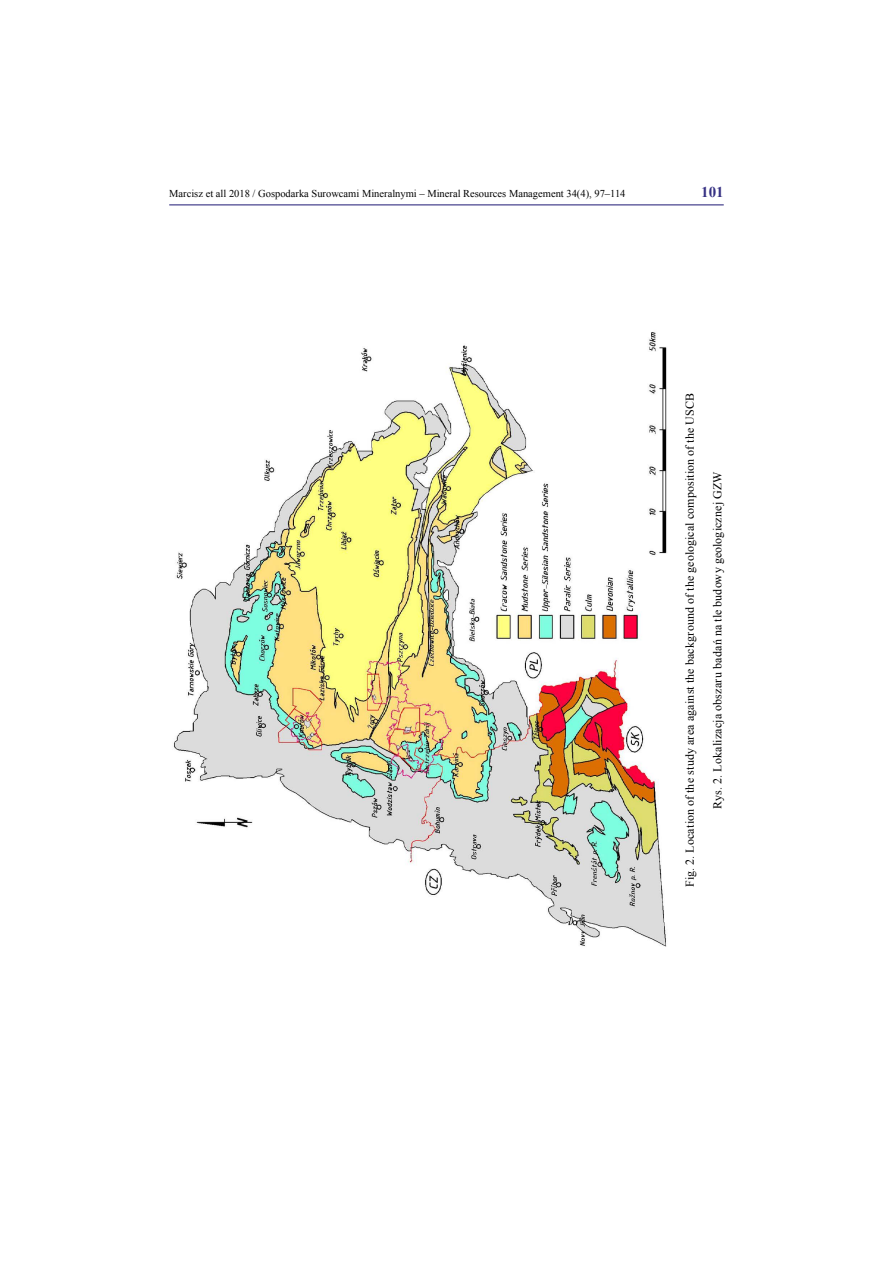
<style>
.page{position:relative;width:893px;height:1263px;background:#fff}
.page>*{position:absolute;margin:0;border:0;box-sizing:border-box;transform-origin:0 0}
.t1{font:700 15px "Times New Roman";color:#363183}
.t2{font:12px "Times New Roman";letter-spacing:.01em;color:#000}
.t3{font:10.5px "Times New Roman";color:#000}
</style>
<div class="page">
<hr style="left:169px;top:204px;width:555px;height:1px;background:#363183">
<img style="left:173px;top:332px;width:494px;height:615px">
<p class="t3" style="left:169px;top:186px;width:458px">Marcisz et all 2018 / Gospodarka Surowcami Mineralnymi – Mineral Resources Management 34(4), 97–114</p>
<p class="t1" style="left:701px;top:182px;width:24px">101</p>
<p class="t2" style="left:682px;top:887px;width:494px;rotate:-90deg">Fig. 2. Location of the study area against the background of the geological composition of the USCB</p>
<p class="t2" style="left:709px;top:809px;width:339px;rotate:-90deg">Rys. 2. Lokalizacja obszaru badań na tle budowy geologicznej GZW</p>
</div>
